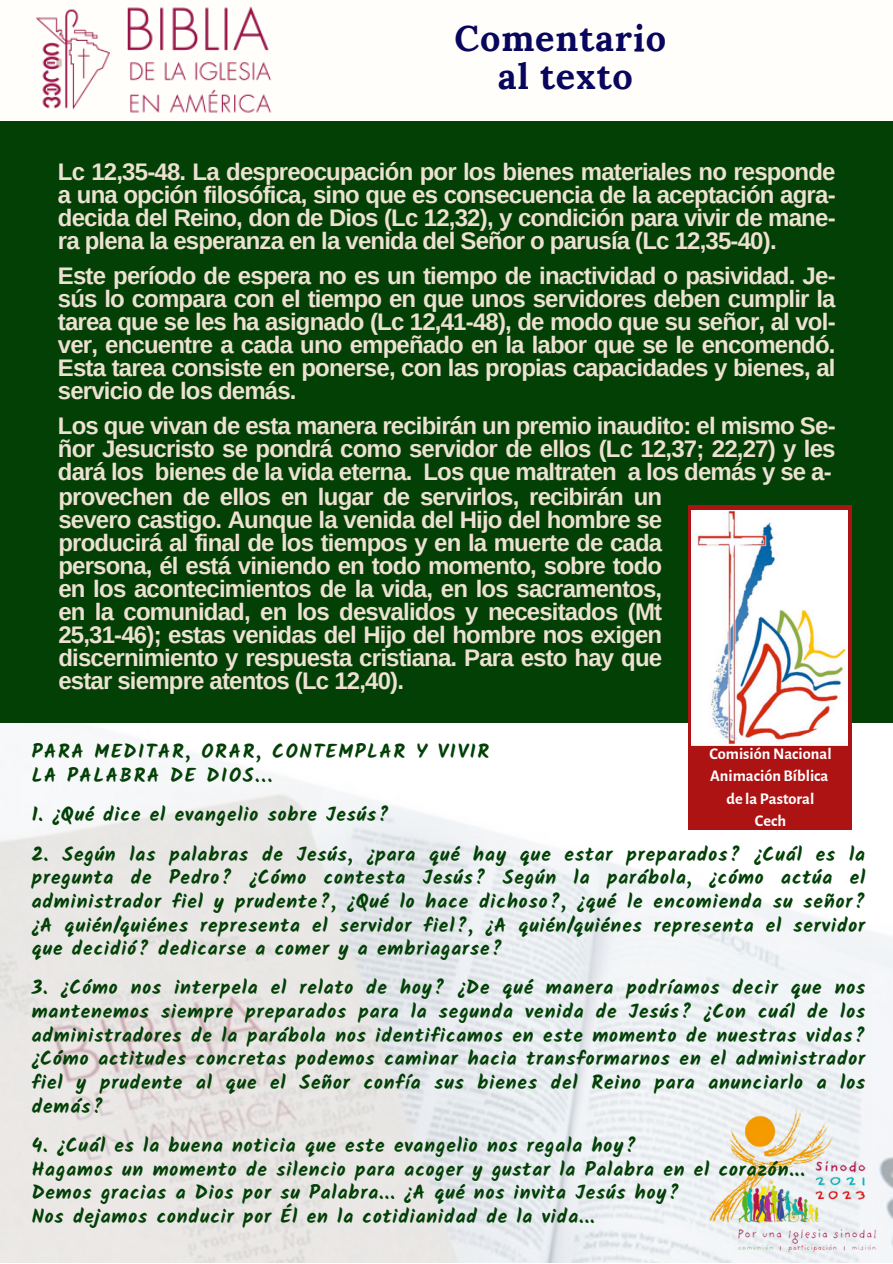
<style>
.page{position:relative;width:893px;height:1264px;background:#fff}
.page>*{position:absolute;margin:0;border:0;box-sizing:border-box;transform-origin:0 0}
.t1{font:700 36px "Lora";letter-spacing:.025em;color:#08065d}
.t2{font:700 24px/23px "Arimo";letter-spacing:-.035em;color:#ede1d1;text-align:justify}
.t3{font:700 19.5px/23.5px "Kalam";letter-spacing:.045em;color:#024006;text-align:justify}
.t4{font:700 19.5px "Kalam";letter-spacing:.085em;color:#024006}
.t5{font:700 16.35px "Alegreya Sans";color:#fff}
</style>
<div class="page">
<div style="left:0;top:0;width:892px;height:1262px;background:#fffefa"></div>
<img style="left:0;top:723px;width:892px;height:539px">
<div style="left:0;top:121px;width:892px;height:602px;background:#024006"></div>
<img style="left:36px;top:6px;width:236px;height:107px">
<img style="left:709px;top:1100px;width:183px;height:161px">
<div style="left:688px;top:743px;width:163px;height:86px;background:#ad1313"></div>
<div style="left:688px;top:505px;width:163px;height:240px;background:#ad1313"></div>
<img style="left:691px;top:510px;width:156px;height:235px">
<p class="t1" style="left:454px;top:15px;width:213px">Comentario</p>
<p class="t1" style="left:498px;top:53px;width:136px">al texto</p>
<p class="t2" style="left:58px;top:160px;width:779px">Lc 12,35-48. La despreocupación por los bienes materiales no responde a una opción filosófica, sino que es consecuencia de la aceptación agra&shy;decida del Reino, don de Dios (Lc 12,32), y condición para vivir de mane&shy;ra plena la esperanza en la venida del Señor o parusía (Lc 12,35-40).</p>
<p class="t2" style="left:58px;top:264px;width:779px">Este período de espera no es un tiempo de inactividad o pasividad. Je&shy;sús lo compara con el tiempo en que unos servidores deben cumplir la tarea que se les ha asignado (Lc 12,41-48), de modo que su señor, al vol&shy;ver, encuentre a cada uno empeñado en la labor que se le encomendó.<br>Esta tarea consiste en ponerse, con las propias capacidades y bienes, al servicio de los demás.</p>
<p class="t2" style="left:58px;top:414px;width:779px">Los que vivan de esta manera recibirán un premio inaudito: el mismo Se&shy;ñor Jesucristo se pondrá como servidor de ellos (Lc 12,37; 22,27) y les dará los bienes de la vida eterna. Los que maltraten a los demás y se a-</p>
<p class="t2" style="left:58px;top:485px;width:605px">provechen de ellos en lugar de servirlos, recibirán un severo castigo. Aunque la venida del Hijo del hombre se producirá al final de los tiempos y en la muerte de cada persona, él está viniendo en todo momento, sobre todo en los acontecimientos de la vida, en los sacramentos, en la comunidad, en los desvalidos y necesitados (Mt 25,31-46); estas venidas del Hijo del hombre nos exigen discernimiento y respuesta cristiana. Para esto hay que estar siempre atentos (Lc 12,40).</p>
<p class="t4" style="left:32px;top:740px;width:459px">PARA MEDITAR, ORAR, CONTEMPLAR Y VIVIR</p>
<p class="t4" style="left:32px;top:763px;width:242px">LA PALABRA DE DIOS...</p>
<p class="t3" style="left:32px;top:802px;width:359px">1. ¿Qué dice el evangelio sobre Jesús?</p>
<p class="t3" style="left:32px;top:842px;width:835px">2. Según las palabras de Jesús, ¿para qué hay que estar preparados? ¿Cuál es la pregunta de Pedro? ¿Cómo contesta Jesús? Según la parábola, ¿cómo actúa el administrador fiel y prudente?, ¿Qué lo hace dichoso?, ¿qué le encomienda su señor? ¿A quién/quiénes representa el servidor fiel?, ¿A quién/quiénes representa el servidor que decidió? dedicarse a comer y a embriagarse?</p>
<p class="t3" style="left:32px;top:976px;width:835px">3. ¿Cómo nos interpela el relato de hoy? ¿De qué manera podríamos decir que nos mantenemos siempre preparados para la segunda venida de Jesús? ¿Con cuál de los administradores de la parábola nos identificamos en este momento de nuestras vidas? ¿Cómo actitudes concretas podemos caminar hacia transformarnos en el administrador fiel y prudente al que el Señor confía sus bienes del Reino para anunciarlo a los demás?</p>
<p class="t3" style="left:32px;top:1133px;width:606px">4. ¿Cuál es la buena noticia que este evangelio nos regala hoy?</p>
<p class="t3" style="left:32px;top:1156px;width:774px">Hagamos un momento de silencio para acoger y gustar la Palabra en el corazón...</p>
<p class="t3" style="left:32px;top:1180px;width:649px">Demos gracias a Dios por su Palabra... ¿A qué nos invita Jesús hoy?</p>
<p class="t3" style="left:32px;top:1204px;width:564px">Nos dejamos conducir por Él en la cotidianidad de la vida...</p>
<p class="t5" style="left:709px;top:746px;width:124px">ComisiónNacional</p>
<p class="t5" style="left:710px;top:768px;width:120px">Animación Bíblica</p>
<p class="t5" style="left:726px;top:790px;width:89px">de la Pastoral</p>
<p class="t5" style="left:754px;top:813px;width:33px">Cech</p>
</div>
